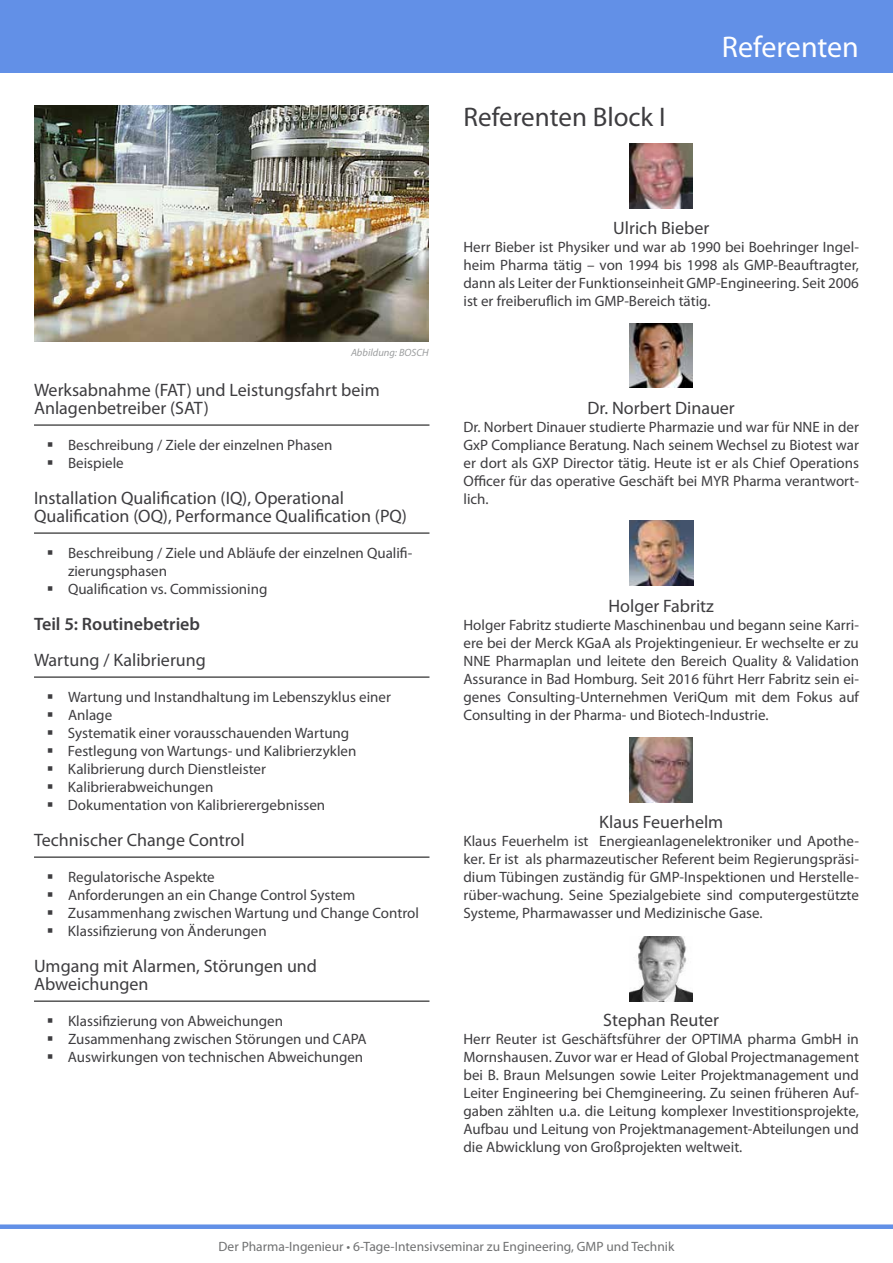
<style>
.page{position:relative;width:893px;height:1263px;background:#fff}
.page>*{position:absolute;margin:0;border:0;box-sizing:border-box;transform-origin:0 0}
.t1{font:30px "Myriad Pro";color:#fff}
.t2{font:27px "Myriad Pro";color:#3e3d40}
.t3{font:18px/18px "Myriad Pro";color:#3e3d40}
.t4{font:600 18px "Myriad Pro";color:#3e3d40}
.t5{font:15px/18px "Myriad Pro";color:#3e3d40}
.t6{font:13.5px "Myriad Pro";color:#707172}
.t7{font:italic 10.5px "Myriad Pro";color:#9c9e9f}
</style>
<div class="page">
<div style="left:0;top:0;width:893px;height:72px;background:#6290e7"></div>
<div style="left:0;top:1224px;width:893px;height:5px;background:#6290e7"></div>
<hr style="left:34px;top:425px;width:395px;height:1px;background:#000">
<hr style="left:34px;top:533px;width:395px;height:1px;background:#000">
<hr style="left:34px;top:677px;width:395px;height:1px;background:#000">
<hr style="left:34px;top:857px;width:395px;height:1px;background:#000">
<hr style="left:34px;top:1001px;width:395px;height:1px;background:#000">
<img style="left:629px;top:144px;width:64px;height:64px">
<img style="left:629px;top:323px;width:64px;height:65px">
<img style="left:629px;top:521px;width:64px;height:64px">
<img style="left:629px;top:738px;width:64px;height:64px">
<img style="left:629px;top:936px;width:64px;height:65px">
<img style="left:34px;top:105px;width:395px;height:236px">
<h2 class="t2" style="left:463px;top:102px;width:203px">Referenten Block I</h2>
<h1 class="t1" style="left:722px;top:30px;width:139px">Referenten</h1>
<p class="t7" style="left:351px;top:345px;width:79px">Abbildung: BOSCH</p>
<p class="t3" style="left:34px;top:381px;width:347px">Werksabnahme (FAT) und Leistungsfahrt beim<br>Anlagenbetreiber (SAT)</p>
<p class="t5" style="left:68px;top:436px;width:266px">Beschreibung / Ziele der einzelnen Phasen<br>Beispiele</p>
<p class="t3" style="left:34px;top:489px;width:374px">Installation Qualification (IQ), Operational<br>Qualification (OQ), Performance Qualification (PQ)</p>
<p class="t5" style="left:68px;top:544px;width:346px">Beschreibung / Ziele und Abläufe der einzelnen Qualifi&shy;zierungsphasen<br>Qualification vs. Commissioning</p>
<p class="t4" style="left:34px;top:613px;width:168px">Teil 5: Routinebetrieb</p>
<p class="t3" style="left:34px;top:651px;width:173px">Wartung / Kalibrierung</p>
<p class="t5" style="left:68px;top:688px;width:325px">Wartung und Instandhaltung im Lebenszyklus einer Anlage<br>Systematik einer vorausschauenden Wartung Festlegung von Wartungs- und Kalibrierzyklen Kalibrierung durch Dienstleister Kalibrierabweichungen<br>Dokumentation von Kalibrierergebnissen</p>
<p class="t3" style="left:34px;top:831px;width:212px">Technischer Change Control</p>
<p class="t5" style="left:68px;top:868px;width:352px">Regulatorische Aspekte<br>Anforderungen an ein Change Control System Zusammenhang zwischen Wartung und Change Control Klassifizierung von Änderungen</p>
<p class="t3" style="left:34px;top:957px;width:285px">Umgang mit Alarmen, Störungen und<br>Abweichungen</p>
<p class="t5" style="left:68px;top:1012px;width:300px">Klassifizierung von Abweichungen<br>Zusammenhang zwischen Störungen und CAPA<br>Auswirkungen von technischen Abweichungen</p>
<p class="t3" style="left:613px;top:219px;width:98px">Ulrich Bieber</p>
<p class="t5" style="left:463px;top:238px;width:397px;text-align:justify">Herr Bieber ist Physiker und war ab 1990 bei Boehringer Ingel&shy;heim Pharma tätig – von 1994 bis 1998 als GMP-Beauftragter, dann als Leiter der Funktionseinheit GMP-Engineering. Seit 2006 ist er freiberuflich im GMP-Bereich tätig.</p>
<p class="t3" style="left:588px;top:399px;width:149px">Dr. Norbert Dinauer</p>
<p class="t5" style="left:463px;top:418px;width:397px;text-align:justify">Dr. Norbert Dinauer studierte Pharmazie und war für NNE in der GxP Compliance Beratung. Nach seinem Wechsel zu Biotest war er dort als GXP Director tätig. Heute ist er als Chief Operations Officer für das operative Geschäft bei MYR Pharma verantwort&shy;lich.</p>
<p class="t3" style="left:609px;top:597px;width:107px">Holger Fabritz</p>
<p class="t5" style="left:463px;top:616px;width:397px;text-align:justify">Holger Fabritz studierte Maschinenbau und begann seine Karri&shy;ere bei der Merck KGaA als Projektingenieur. Er wechselte er zu NNE Pharmaplan und leitete den Bereich Quality &amp; Validation Assurance in Bad Homburg. Seit 2016 führt Herr Fabritz sein ei&shy;genes Consulting-Unternehmen VeriQum mit dem Fokus auf Consulting in der Pharma- und Biotech-Industrie.</p>
<p class="t3" style="left:599px;top:813px;width:126px">Klaus Feuerhelm</p>
<p class="t5" style="left:463px;top:832px;width:397px;text-align:justify">Klaus Feuerhelm ist Energieanlagenelektroniker und Apothe&shy;ker. Er ist als pharmazeutischer Referent beim Regierungspräsi&shy;dium Tübingen zuständig für GMP-Inspektionen und Herstelle&shy;rüber-wachung. Seine Spezialgebiete sind computergestützte Systeme, Pharmawasser und Medizinische Gase.</p>
<p class="t3" style="left:603px;top:1011px;width:117px">Stephan Reuter</p>
<p class="t5" style="left:463px;top:1030px;width:397px;text-align:justify">Herr Reuter ist Geschäftsführer der OPTIMA pharma GmbH in Mornshausen. Zuvor war er Head of Global Projectmanagement bei B. Braun Melsungen sowie Leiter Projektmanagement und Leiter Engineering bei Chemgineering. Zu seinen früheren Auf&shy;gaben zählten u.a. die Leitung komplexer Investitionsprojekte, Aufbau und Leitung von Projektmanagement-Abteilungen und die Abwicklung von Großprojekten weltweit.</p>
<p class="t6" style="left:219px;top:1239px;width:457px">Der Pharma-Ingenieur • 6-Tage-Intensivseminar zu Engineering, GMP und Technik</p>
</div>
